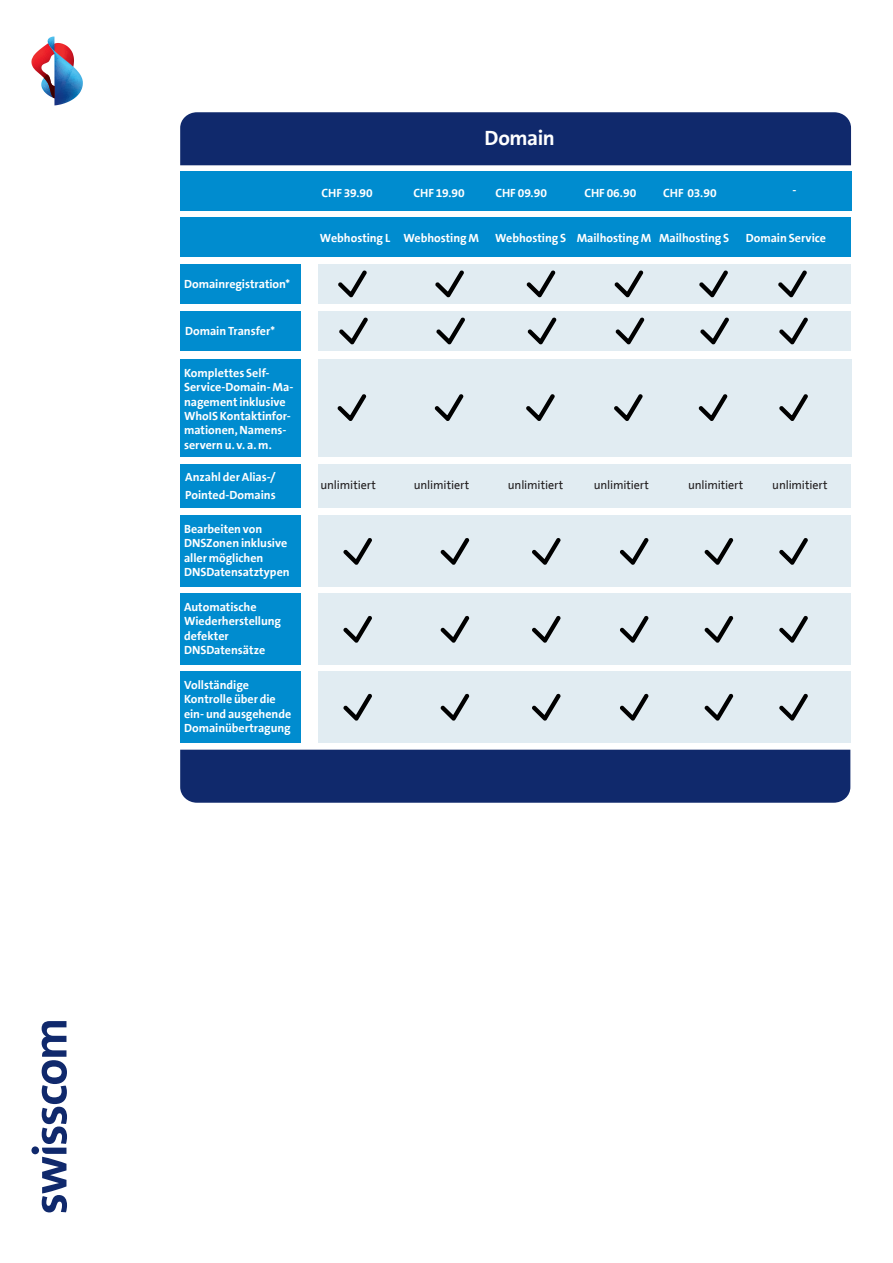
<style>
.page{position:relative;width:893px;height:1263px;background:#fff}
.page>*{position:absolute;margin:0;border:0;box-sizing:border-box;transform-origin:0 0}
.TheSansB_B7_Bold{font:700 21px "The Sans B7";letter-spacing:-.02em;color:#fff}
.TheSansB_B7_Bold-2{font:700 12px/14.4px "The Sans B7";color:#fff}
.TheSansB_W3_Light{font:700 12px/14.4px "The Sans B7";color:#fff}
.TheSans_B3_Light{font:12px "The Sans B5";letter-spacing:-.015em;color:#231f20}
</style>
<div class="page">
<svg style="left:31px;top:1021px;width:36px;height:191px"></svg>
<svg style="left:31px;top:37px;width:52px;height:68px"></svg>
<div style="left:180px;top:112px;width:671px;height:53px;background:#10296c"></div>
<div style="left:318px;top:359px;width:533px;height:97px;background:#e1ecf2"></div>
<div style="left:180px;top:464px;width:121px;height:44px;background:#008ccf"></div>
<div style="left:318px;top:464px;width:532px;height:44px;background:#e1ecf2"></div>
<div style="left:180px;top:516px;width:120px;height:71px;background:#008ccf"></div>
<div style="left:180px;top:594px;width:120px;height:71px;background:#008ccf"></div>
<div style="left:180px;top:672px;width:120px;height:71px;background:#008ccf"></div>
<div style="left:318px;top:516px;width:533px;height:71px;background:#e1ecf2"></div>
<div style="left:318px;top:594px;width:533px;height:71px;background:#e1ecf2"></div>
<div style="left:318px;top:672px;width:533px;height:71px;background:#e1ecf2"></div>
<div style="left:180px;top:750px;width:670px;height:53px;background:#10296c"></div>
<div style="left:180px;top:172px;width:671px;height:39px;background:#008ccf"></div>
<div style="left:180px;top:218px;width:671px;height:39px;background:#008ccf"></div>
<svg style="left:337px;top:394px;width:30px;height:27px"></svg>
<svg style="left:343px;top:538px;width:29px;height:27px"></svg>
<svg style="left:343px;top:616px;width:29px;height:27px"></svg>
<svg style="left:343px;top:693px;width:29px;height:28px"></svg>
<svg style="left:434px;top:394px;width:30px;height:27px"></svg>
<svg style="left:440px;top:538px;width:30px;height:27px"></svg>
<svg style="left:440px;top:616px;width:30px;height:27px"></svg>
<svg style="left:440px;top:693px;width:30px;height:28px"></svg>
<svg style="left:526px;top:394px;width:29px;height:27px"></svg>
<svg style="left:532px;top:538px;width:29px;height:27px"></svg>
<svg style="left:532px;top:615px;width:29px;height:28px"></svg>
<svg style="left:532px;top:693px;width:29px;height:28px"></svg>
<svg style="left:614px;top:394px;width:29px;height:27px"></svg>
<svg style="left:620px;top:538px;width:29px;height:27px"></svg>
<svg style="left:620px;top:615px;width:29px;height:28px"></svg>
<svg style="left:620px;top:693px;width:29px;height:28px"></svg>
<svg style="left:698px;top:394px;width:30px;height:27px"></svg>
<svg style="left:704px;top:538px;width:30px;height:27px"></svg>
<svg style="left:704px;top:616px;width:30px;height:27px"></svg>
<svg style="left:704px;top:693px;width:30px;height:28px"></svg>
<svg style="left:779px;top:538px;width:29px;height:27px"></svg>
<svg style="left:779px;top:615px;width:29px;height:28px"></svg>
<svg style="left:779px;top:693px;width:29px;height:28px"></svg>
<div style="left:180px;top:359px;width:121px;height:97px;background:#008ccf"></div>
<div style="left:180px;top:265px;width:120px;height:39px;background:#008ccf"></div>
<div style="left:180px;top:312px;width:120px;height:39px;background:#008ccf"></div>
<div style="left:318px;top:265px;width:533px;height:39px;background:#e1ecf2"></div>
<div style="left:318px;top:312px;width:533px;height:39px;background:#e1ecf2"></div>
<svg style="left:338px;top:270px;width:29px;height:28px"></svg>
<svg style="left:339px;top:317px;width:29px;height:28px"></svg>
<svg style="left:435px;top:270px;width:29px;height:28px"></svg>
<svg style="left:436px;top:317px;width:29px;height:28px"></svg>
<svg style="left:526px;top:270px;width:30px;height:28px"></svg>
<svg style="left:527px;top:317px;width:30px;height:28px"></svg>
<svg style="left:614px;top:270px;width:30px;height:28px"></svg>
<svg style="left:615px;top:317px;width:30px;height:28px"></svg>
<svg style="left:699px;top:270px;width:29px;height:28px"></svg>
<svg style="left:700px;top:317px;width:29px;height:28px"></svg>
<svg style="left:778px;top:270px;width:29px;height:28px"></svg>
<svg style="left:779px;top:317px;width:29px;height:28px"></svg>
<svg style="left:779px;top:394px;width:29px;height:27px"></svg>
<p class="TheSansB_B7_Bold-2" style="left:184px;top:277px;width:108px">Domainregistration*</p>
<p class="TheSansB_B7_Bold-2" style="left:185px;top:324px;width:92px">Domain Transfer*</p>
<p class="TheSansB_W3_Light" style="left:184px;top:366px;width:111px">Komplettes Self-<br>Service-Domain- Ma&shy;nagement inklusive<br>WhoIS Kontaktinfor&shy;mationen, Namens&shy;servern u. v. a. m.</p>
<p class="TheSansB_W3_Light" style="left:185px;top:468px;width:92px;line-height:18px">Anzahl der Alias-/<br>Pointed-Domains</p>
<p class="TheSansB_B7_Bold-2" style="left:184px;top:522px;width:107px">Bearbeiten von<br>DNSZonen inklusive aller möglichen<br>DNSDatensatztypen</p>
<p class="TheSansB_B7_Bold-2" style="left:184px;top:600px;width:99px">Automatische<br>Wiederherstellung defekter<br>DNSDatensätze</p>
<p class="TheSansB_B7_Bold-2" style="left:184px;top:678px;width:109px">Vollständige<br>Kontrolle über die ein- und ausgehende<br>Domainübertragung</p>
<p class="TheSansB_B7_Bold" style="left:485px;top:124px;width:72px">Domain</p>
<p class="TheSansB_B7_Bold-2" style="left:321px;top:186px;width:53px">CHF 39.90</p>
<p class="TheSansB_B7_Bold-2" style="left:413px;top:185px;width:53px">CHF 19.90</p>
<p class="TheSansB_B7_Bold-2" style="left:495px;top:186px;width:53px">CHF 09.90</p>
<p class="TheSansB_B7_Bold-2" style="left:584px;top:186px;width:53px">CHF 06.90</p>
<p class="TheSansB_B7_Bold-2" style="left:663px;top:186px;width:55px">CHF 03.90</p>
<p class="TheSansB_B7_Bold-2" style="left:793px;top:183px;width:6px">-</p>
<p class="TheSansB_W3_Light" style="left:320px;top:231px;width:72px">Webhosting L</p>
<p class="TheSansB_W3_Light" style="left:403px;top:231px;width:77px">Webhosting M</p>
<p class="TheSansB_W3_Light" style="left:495px;top:231px;width:73px">Webhosting S</p>
<p class="TheSansB_W3_Light" style="left:577px;top:231px;width:76px">Mailhosting M</p>
<p class="TheSansB_W3_Light" style="left:659px;top:231px;width:72px">Mailhosting S</p>
<p class="TheSansB_W3_Light" style="left:746px;top:231px;width:82px">Domain Service</p>
<p class="TheSans_B3_Light" style="left:321px;top:478px;width:57px">unlimitiert</p>
<p class="TheSans_B3_Light" style="left:414px;top:478px;width:57px">unlimitiert</p>
<p class="TheSans_B3_Light" style="left:508px;top:478px;width:57px">unlimitiert</p>
<p class="TheSans_B3_Light" style="left:594px;top:477px;width:57px">unlimitiert</p>
<p class="TheSans_B3_Light" style="left:688px;top:477px;width:57px">unlimitiert</p>
<p class="TheSans_B3_Light" style="left:772px;top:478px;width:57px">unlimitiert</p>
</div>
